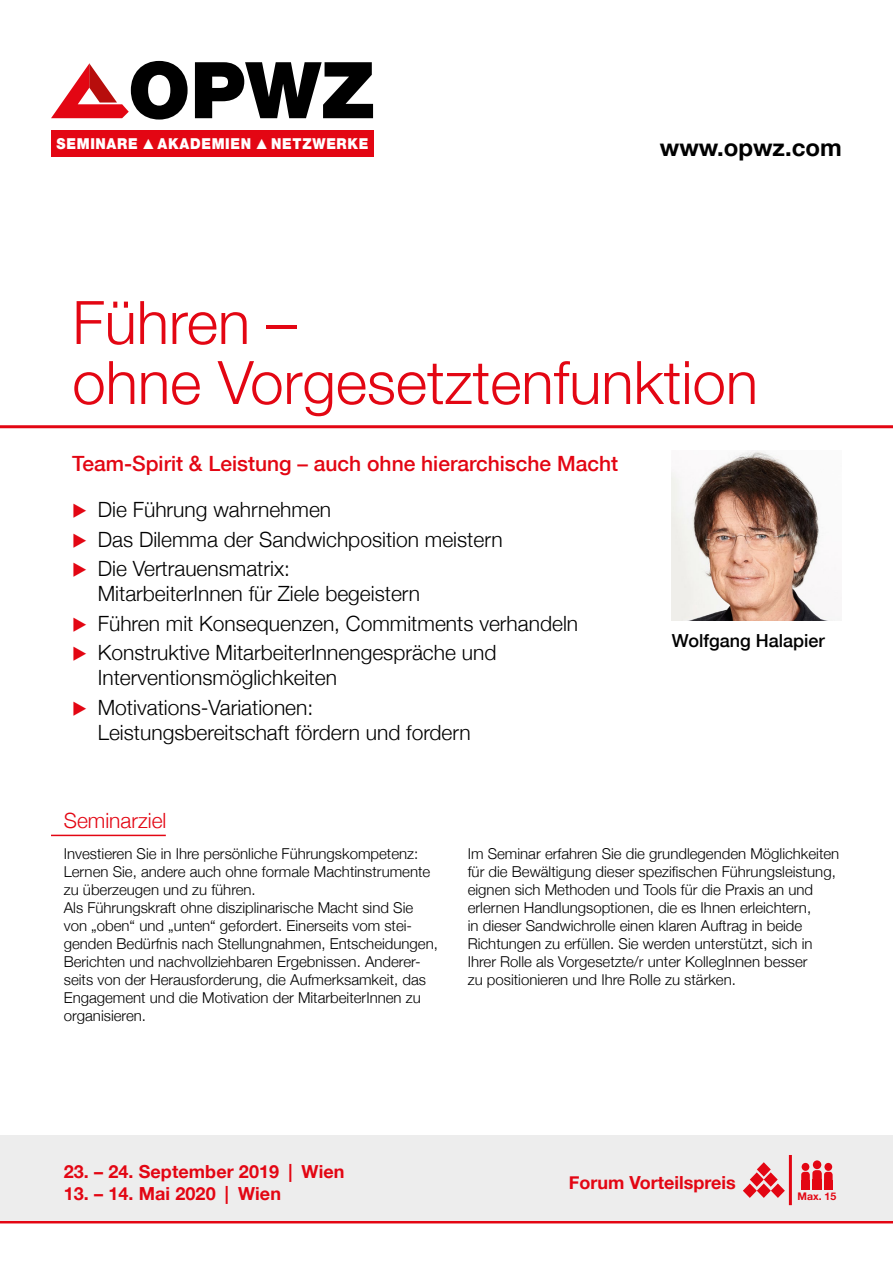
<style>
.page{position:relative;width:893px;height:1263px;background:#fff}
.page>*{position:absolute;margin:0;border:0;box-sizing:border-box;transform-origin:0 0}
.t1{font:900 78.45px "Helvetica Neue";color:#000}
.t2{font:300 60px/60px "Helvetica Neue";color:#e30613}
.t3{font:700 24px "Helvetica Neue";color:#000}
.t4{font:300 21px/29.4px "Helvetica Neue";color:#000}
.t5{font:500 21px "Helvetica Neue";color:#e30613}
.t6{font:300 21px "Helvetica Neue";color:#e30613}
.t7{font:700 18px "Helvetica Neue";letter-spacing:.005em;color:#e30613}
.t8{font:500 18px "Helvetica Neue";color:#000}
.t9{font:900 15.15px "Helvetica Neue";letter-spacing:.05em;color:#fff;scale:.9 1}
.t10{font:300 15px/18px "Helvetica Neue";color:#000}
.t11{font:700 10.5px "Helvetica Neue";color:#e30613}
.s1{color:#e30613}
</style>
<div class="page">
<hr style="left:0;top:1220px;width:893px;height:3px;background:#e30613">
<hr style="left:0;top:425px;width:893px;height:3px;background:#e30613">
<div style="left:51px;top:130px;width:322px;height:26px;background:#e30613"></div>
<svg style="left:51px;top:63px;width:78px;height:55px"></svg>
<img style="left:672px;top:451px;width:163px;height:170px">
<hr style="left:51px;top:835px;width:115px;height:1px;background:#e30613">
<div style="left:0;top:1135px;width:510px;height:85px;background:#ededed"></div>
<div style="left:510px;top:1135px;width:383px;height:85px;background:#ededed"></div>
<hr style="left:789px;top:1155px;width:3px;height:50px;background:#e30613">
<svg style="left:743px;top:1162px;width:42px;height:36px"></svg>
<div style="left:801px;top:1172px;width:9px;height:17px;background:#e30613;border-radius:3px"></div>
<div style="left:802px;top:1163px;width:7px;height:8px;background:#e30613;border-radius:50%"></div>
<div style="left:801px;top:1180px;width:9px;height:9px;background:#e30613"></div>
<div style="left:812px;top:1170px;width:10px;height:19px;background:#e30613;border-radius:3px"></div>
<div style="left:813px;top:1160px;width:8px;height:9px;background:#e30613;border-radius:50%"></div>
<div style="left:812px;top:1179px;width:10px;height:10px;background:#e30613"></div>
<div style="left:824px;top:1172px;width:9px;height:17px;background:#e30613;border-radius:3px"></div>
<div style="left:824px;top:1163px;width:8px;height:8px;background:#e30613;border-radius:50%"></div>
<div style="left:824px;top:1180px;width:9px;height:9px;background:#e30613"></div>
<h1 class="t1" style="left:128px;top:43px;width:248px">OPWZ</h1>
<p class="t9" style="left:158px;top:134px;width:106px">AKADEMIEN</p>
<p class="t9" style="left:271px;top:134px;width:110px">NETZWERKE</p>
<p class="t9" style="left:57px;top:134px;width:92px">SEMINARE</p>
<h3 class="t3" style="left:660px;top:133px;width:184px">www.opwz.com</h3>
<h2 class="t2" style="left:72px;top:291px;width:687px">Führen –<br>ohne Vorgesetztenfunktion</h2>
<h3 class="t5" style="left:72px;top:451px;width:547px">Team-Spirit &amp; Leistung – auch ohne hierarchische Macht</h3>
<h3 class="t4" style="left:72px;top:495px;width:432px"><span class="s1">▶</span> Die Führung wahrnehmen<br><span class="s1">▶</span> Das Dilemma der Sandwichposition meistern <span class="s1">▶</span> Die Vertrauensmatrix:</h3>
<h3 class="t4" style="left:72px;top:579px;width:507px;text-indent:26px">MitarbeiterInnen für Ziele begeistern<br><span class="s1">▶</span> Führen mit Konsequenzen, Commitments verhandeln <span class="s1">▶</span> Konstruktive MitarbeiterInnengespräche und</h3>
<h3 class="t4" style="left:72px;top:663px;width:266px;text-indent:26px">Interventionsmöglichkeiten <span class="s1">▶</span> Motivations-Variationen:</h3>
<h3 class="t4" style="left:98px;top:717px;width:374px">Leistungsbereitschaft fördern und fordern</h3>
<p class="t8" style="left:672px;top:629px;width:155px">Wolfgang Halapier</p>
<h3 class="t6" style="left:64px;top:808px;width:104px">Seminarziel</h3>
<p class="t10" style="left:64px;top:844px;width:376px">Investieren Sie in Ihre persönliche Führungskompetenz:<br>Lernen Sie, andere auch ohne formale Machtinstrumente zu überzeugen und zu führen.<br>Als Führungskraft ohne disziplinarische Macht sind Sie von „oben“ und „unten“ gefordert. Einerseits vom stei&shy;genden Bedürfnis nach Stellungnahmen, Entscheidungen, Berichten und nachvollziehbaren Ergebnissen. Anderer&shy;seits von der Herausforderung, die Aufmerksamkeit, das Engagement und die Motivation der MitarbeiterInnen zu organisieren.</p>
<p class="t10" style="left:468px;top:844px;width:373px">Im Seminar erfahren Sie die grundlegenden Möglichkeiten für die Bewältigung dieser spezifischen Führungsleistung, eignen sich Methoden und Tools für die Praxis an und erlernen Handlungsoptionen, die es Ihnen erleichtern,<br>in dieser Sandwichrolle einen klaren Auftrag in beide Richtungen zu erfüllen. Sie werden unterstützt, sich in Ihrer Rolle als Vorgesetzte/r unter KollegInnen besser<br>zu positionieren und Ihre Rolle zu stärken.</p>
<p class="t7" style="left:64px;top:1160px;width:282px">23. – 24. September 2019 | Wien</p>
<p class="t7" style="left:64px;top:1182px;width:219px">13. – 14. Mai 2020 | Wien</p>
<p class="t7" style="left:569px;top:1171px;width:168px">Forum Vorteilspreis</p>
<p class="t11" style="left:798px;top:1189px;width:40px">Max. 15</p>
</div>
